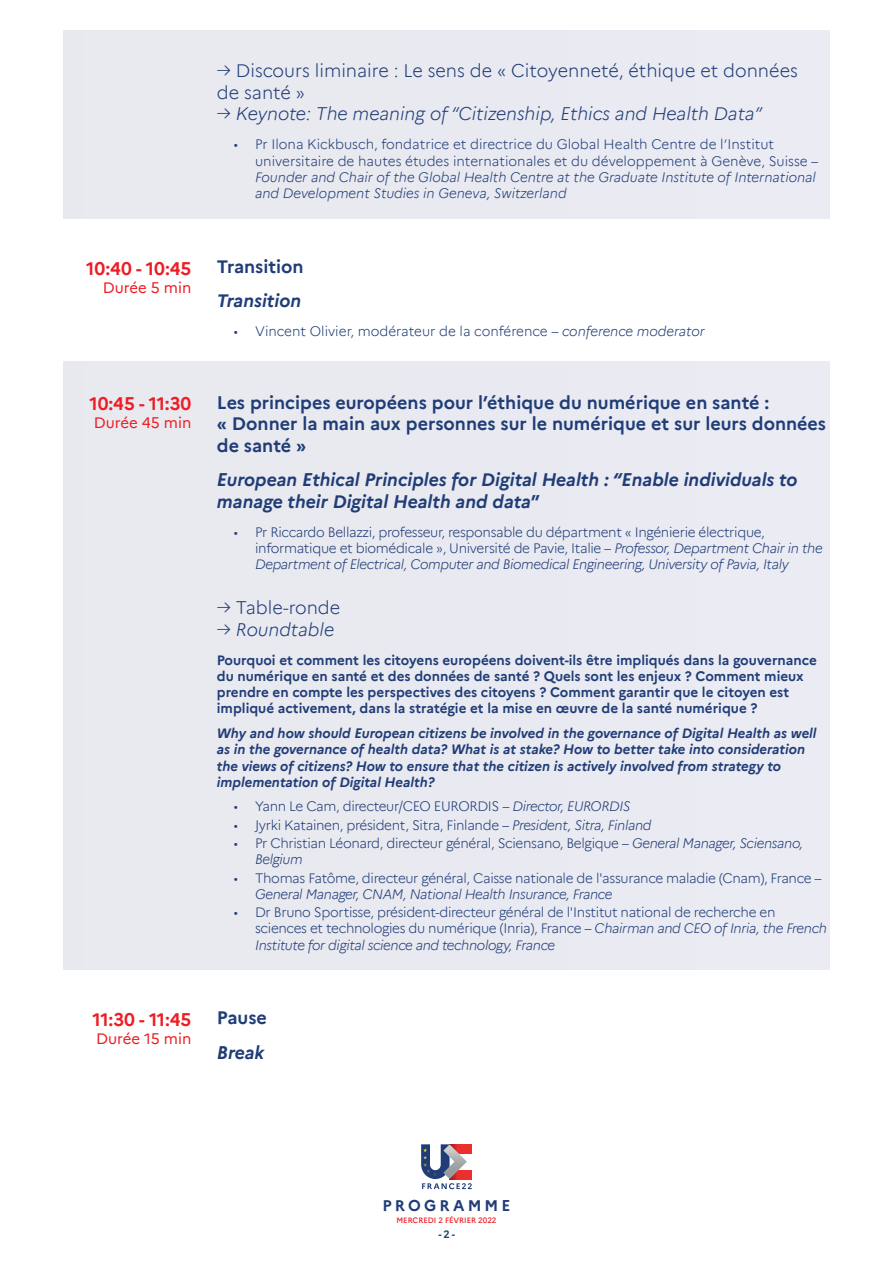
<style>
.page{position:relative;width:893px;height:1263px;background:#fff}
.page>*{position:absolute;margin:0;border:0;box-sizing:border-box;transform-origin:0 0}
.BLOC_COULEUR{font:700 18px/21.6px "Marianne";color:#203d77}
.BLOC_COULEUR-2{font:italic 700 18px/21.6px "Marianne";color:#203d77}
.BLOC{font:300 18px/21.6px "Marianne";color:#203d77}
.BLOC-2{font:italic 300 18px "Marianne";color:#203d77}
.t1{font:700 18px "Marianne";color:#ee1d23}
.t2{font:700 15.3px "Marianne";letter-spacing:.2em;color:#203d77}
.t3{font:15px "Marianne";color:#ee1d23}
.t4{font:300 13.5px/16.2px "Marianne";letter-spacing:-.025em;color:#203d77}
.t5{font:300 13.5px/16.2px "Marianne";color:#203d77}
.BLOC-3{font:700 13.5px/16.2px "Marianne";color:#203d77}
.BLOC-4{font:italic 700 13.5px/16.2px "Marianne";color:#203d77}
.t6{font:700 10.5px "Marianne";color:#203d77}
.t7{font:500 7.65px "Marianne";color:#ee1d23}
.s1{font-style:italic}
.s2{font-style:normal}
</style>
<div class="page">
<svg style="left:421px;top:1144px;width:51px;height:45px"></svg>
<div style="left:64px;top:30px;width:765px;height:120px;background:#e9eaf1"></div>
<div style="left:64px;top:112px;width:765px;height:106px;background:#e9eaf1"></div>
<div style="left:64px;top:362px;width:765px;height:120px;background:#e9eaf1"></div>
<div style="left:64px;top:443px;width:765px;height:86px;background:#e9eaf1"></div>
<div style="left:64px;top:499px;width:765px;height:91px;background:#e9eaf1"></div>
<div style="left:64px;top:567px;width:765px;height:99px;background:#e9eaf1"></div>
<div style="left:64px;top:623px;width:765px;height:119px;background:#e9eaf1"></div>
<div style="left:64px;top:696px;width:765px;height:120px;background:#e9eaf1"></div>
<div style="left:64px;top:811px;width:765px;height:74px;background:#e9eaf1"></div>
<div style="left:64px;top:880px;width:765px;height:90px;background:#e9eaf1"></div>
<p class="BLOC" style="left:217px;top:59px;width:583px">→ Discours liminaire : Le sens de « Citoyenneté, éthique et données de santé »</p>
<p class="BLOC-2" style="left:217px;top:100px;width:547px">→ Keynote: The meaning of “Citizenship, Ethics and Health Data”</p>
<p class="t5" style="left:255px;top:135px;width:565px;text-indent:-21px">• Pr Ilona Kickbusch, fondatrice et directrice du Global Health Centre de l’Institut universitaire de hautes études internationales et du développement à Genève, Suisse – <span class="s1">Founder and Chair of the Global Health Centre at the Graduate Institute of International and Development Studies in Geneva, Switzerland</span></p>
<p class="t1" style="left:86px;top:254px;width:107px">10:40 - 10:45</p>
<p class="t3" style="left:103px;top:276px;width:90px">Durée 5 min</p>
<p class="BLOC_COULEUR" style="left:217px;top:254px;width:88px">Transition</p>
<p class="BLOC_COULEUR-2" style="left:217px;top:288px;width:86px">Transition</p>
<p class="t5" style="left:234px;top:322px;width:473px">• Vincent Olivier, modérateur de la conférence – <span class="s1">conference moderator</span></p>
<p class="t1" style="left:89px;top:390px;width:103px">10:45 - 11:30</p>
<p class="t3" style="left:94px;top:411px;width:99px">Durée 45 min</p>
<p class="BLOC_COULEUR" style="left:217px;top:390px;width:611px">Les principes européens pour l’éthique du numérique en santé :<br>« Donner la main aux personnes sur le numérique et sur leurs données de santé »</p>
<p class="BLOC_COULEUR-2" style="left:217px;top:468px;width:582px">European Ethical Principles for Digital Health : “Enable individuals to manage their Digital Health and data<span class="s2">”</span></p>
<p class="t4" style="left:255px;top:523px;width:569px;text-indent:-21px">• Pr Riccardo Bellazzi, professeur, responsable du départment « Ingénierie électrique, informatique et biomédicale », Université de Pavie, Italie – <span class="s1">Professor, Department Chair in the<br>Department of Electrical, Computer and Biomedical Engineering, University of Pavia, Italy</span></p>
<p class="BLOC" style="left:217px;top:596px;width:125px"><span class="s1">→</span> Table-ronde</p>
<p class="BLOC-2" style="left:217px;top:615px;width:119px">→ Roundtable</p>
<p class="BLOC-3" style="left:217px;top:651px;width:601px">Pourquoi et comment les citoyens européens doivent-ils être impliqués dans la gouvernance du numérique en santé et des données de santé ? Quels sont les enjeux ? Comment mieux prendre en compte les perspectives des citoyens ? Comment garantir que le citoyen est impliqué activement, dans la stratégie et la mise en œuvre de la santé numérique ?</p>
<p class="BLOC-4" style="left:217px;top:724px;width:601px">Why and how should European citizens be involved in the governance of Digital Health as well as in the governance of health data? What is at stake? How to better take into consideration the views of citizens? How to ensure that the citizen is actively involved from strategy to implementation of Digital Health?</p>
<p class="t4" style="left:234px;top:797px;width:398px">• Yann Le Cam, directeur/CEO EURORDIS – <span class="s1">Director, EURORDIS</span></p>
<p class="t4" style="left:234px;top:816px;width:419px">• Jyrki Katainen, président, Sitra, Finlande – <span class="s1">President, Sitra, Finland</span></p>
<p class="t4" style="left:255px;top:834px;width:550px;text-indent:-21px">• Pr Christian Léonard, directeur général, Sciensano, Belgique – <span class="s1">General Manager, Sciensano,<br>Belgium</span></p>
<p class="t4" style="left:255px;top:869px;width:568px;text-indent:-21px">• Thomas Fatôme, directeur général, Caisse nationale de l'assurance maladie (Cnam), France –<br><span class="s1">General Manager, CNAM, National Health Insurance, France</span></p>
<p class="t4" style="left:255px;top:903px;width:573px;text-indent:-21px">• Dr Bruno Sportisse, président-directeur général de l'Institut national de recherche en sciences et technologies du numérique (Inria), France – <span class="s1">Chairman and CEO of Inria, the French<br>Institute for digital science and technology, France</span></p>
<p class="t1" style="left:93px;top:1005px;width:100px">11:30 - 11:45</p>
<p class="t3" style="left:96px;top:1027px;width:97px">Durée 15 min</p>
<p class="BLOC_COULEUR" style="left:217px;top:1006px;width:52px">Pause</p>
<p class="BLOC_COULEUR-2" style="left:217px;top:1040px;width:49px">Break</p>
<p class="t2" style="left:383px;top:1193px;width:129px">PROGRAMME</p>
<p class="t7" style="left:396px;top:1215px;width:102px">MERCREDI 2 FÉVRIER 2022</p>
<p class="t6" style="left:438px;top:1226px;width:18px">-2-</p>
</div>
